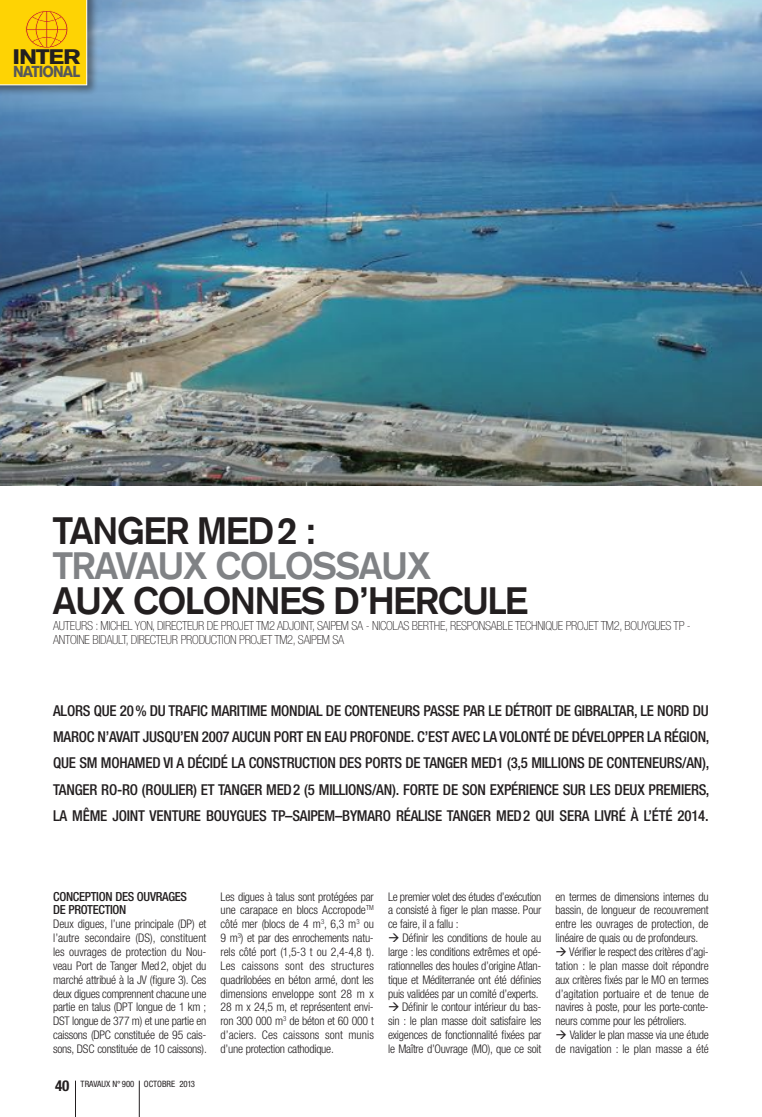
<style>
.page{position:relative;width:762px;height:1117px;background:#fff}
.page>*{position:absolute;margin:0;border:0;box-sizing:border-box;transform-origin:0 0}
.t1{font:700 37.5px "Akzidenz Grotesk";letter-spacing:-.03em;color:#231f20}
.t2{font:700 37.5px "Akzidenz Grotesk";color:#808285}
.t3{font:900 20.62px "Akzidenz Grotesk";letter-spacing:-.05em;color:#231f20;scale:1.18 1}
.t4{font:900 15.62px "Akzidenz Grotesk";letter-spacing:-.06em;color:#57585a;scale:.92 1}
.t5{font:500 condensed 15px/26.2px "Helvetica Neue";letter-spacing:-.015em;color:#231f20;text-align:justify}
.t6{font:700 condensed 15px "Helvetica Neue";color:#231f20}
.t7{font:100 condensed 12.5px/13.8px "Helvetica Neue";letter-spacing:-.02em;color:#231f20}
.t8{font:500 condensed 12.5px/13.9px "Helvetica Neue";letter-spacing:-.025em;color:#231f20}
.t9{font:300 condensed 11.88px/13.9px "Helvetica Neue";letter-spacing:-.02em;color:#231f20;text-align:justify}
.t10{font:condensed 8.75px "Helvetica Neue";letter-spacing:-.005em;color:#231f20}
</style>
<div class="page">
<img style="left:0;top:0;width:762px;height:485px">
<hr style="left:139px;top:1080px;width:1px;height:36px;background:#231f20">
<hr style="left:75px;top:1080px;width:1px;height:36px;background:#231f20">
<div style="left:0;top:0;width:99px;height:97px;background:#231f20;opacity:.5"></div>
<svg style="left:0;top:0;width:87px;height:85px"></svg>
<h2 class="t3" style="left:13px;top:45px;width:59px">INTER</h2>
<h3 class="t4" style="left:13px;top:62px;width:75px">NATIONAL</h3>
<h1 class="t1" style="left:53px;top:509px;width:42px">TANGER</h1>
<h1 class="t1" style="left:197px;top:509px;width:120px">MED 2 :</h1>
<h1 class="t2" style="left:53px;top:544px;width:24px">TRAVAUX</h1>
<h1 class="t2" style="left:216px;top:544px;width:25px">COLOSSAUX</h1>
<h1 class="t1" style="left:53px;top:579px;width:25px">AUX</h1>
<h1 class="t1" style="left:133px;top:579px;width:50px">COLONNES</h1>
<h1 class="t1" style="left:334px;top:579px;width:83px">D’HERCULE</h1>
<p class="t7" style="left:53px;top:618px;width:639px">AUTEURS : MICHEL YON, DIRECTEUR DE PROJET TM2 ADJOINT, SAIPEM SA - NICOLAS BERTHE, RESPONSABLE TECHNIQUE PROJET TM2, BOUYGUES TP -<br>ANTOINE BIDAULT, DIRECTEUR PRODUCTION PROJET TM2, SAIPEM SA</p>
<p class="t5" style="left:53px;top:697px;width:658px">ALORS QUE 20% DU TRAFIC MARITIME MONDIAL DE CONTENEURS PASSE PAR LE DÉTROIT DE GIBRALTAR, LE NORD DU MAROC N’AVAIT JUSQU’EN 2007 AUCUN PORT EN EAU PROFONDE. C’EST AVEC LA VOLONTÉ DE DÉVELOPPER LA RÉGION, QUE SM MOHAMED VI A DÉCIDÉ LA CONSTRUCTION DES PORTS DE TANGER MED1 (3,5 MILLIONS DE CONTENEURS/AN), TANGER RO-RO (ROULIER) ET TANGER MED2 (5 MILLIONS/AN). FORTE DE SON EXPÉRIENCE SUR LES DEUX PREMIERS, LA MÊME JOINT VENTURE BOUYGUES TP–SAIPEM–BYMARO RÉALISE TANGER MED2 QUI SERA LIVRÉ À L’ÉTÉ 2014.</p>
<p class="t8" style="left:53px;top:888px;width:135px">CONCEPTION DES OUVRAGES<br>DE PROTECTION</p>
<p class="t9" style="left:53px;top:916px;width:155px">Deux digues, l’une principale (DP) et l’autre secondaire (DS), constituent les ouvrages de protection du Nou&shy;veau Port de Tanger Med2, objet du marché attribué à la JV (figure 3). Ces deux digues comprennent chacune une partie en talus (DPT longue de 1 km ; DST longue de 377 m) et une partie en caissons (DPC</p>
<p class="t9" style="left:115px;top:1027px;width:93px">constituée de 95 cais-</p>
<p class="t9" style="left:53px;top:1041px;width:31px">sons, DSC</p>
<p class="t9" style="left:97px;top:1041px;width:111px">constituée de 10 caissons).</p>
<p class="t6" style="left:55px;top:1075px;width:16px">40</p>
<p class="t10" style="left:81px;top:1078px;width:116px">TRAVAUX N° 900 OCTOBRE 2013</p>
<p class="t9" style="left:221px;top:889px;width:155px">Les digues à talus sont protégées par une carapace en blocs Accropode<sup>TM </sup>côté mer (blocs de 4 m<sup>3</sup>, 6,3 m<sup>3</sup> ou 9 m<sup>3</sup>) et par des enrochements natu&shy;rels côté port (1,5-3 t ou 2,4-4,8 t).<br>Les caissons sont des structures quadrilobées en béton armé, dont les dimensions enveloppe sont 28 m x 28 m x 24,5 m, et représentent envi&shy;ron 300 000 m<sup>3</sup> de béton et 60 000 t d’aciers. Ces caissons sont munis d’une protection cathodique.</p>
<p class="t9" style="left:388px;top:889px;width:155px">Le premier volet des études d’exécution a consisté à figer le plan masse. Pour ce faire, il a fallu :</p>
<p class="t9" style="left:388px;top:930px;width:155px">→ Définir les conditions de houle au large : les conditions extrêmes et opé&shy;rationnelles des houles d’origine Atlan&shy;tique et Méditerranée ont été définies puis validées par un comité d’experts.</p>
<p class="t9" style="left:388px;top:999px;width:155px">→ Définir le contour intérieur du bas&shy;sin : le plan masse doit satisfaire les exigences de fonctionnalité fixées par le Maître d’Ouvrage (MO), que ce soit</p>
<p class="t9" style="left:555px;top:889px;width:155px">en termes de dimensions internes du bassin, de longueur de recouvrement entre les ouvrages de protection, de linéaire de quais ou de profondeurs.</p>
<p class="t9" style="left:555px;top:944px;width:155px">→ Vérifier le respect des critères d’agi&shy;tation : le plan masse doit répondre aux critères fixés par le MO en termes d’agitation portuaire et de tenue de navires à poste, pour les porte-conte&shy;neurs comme pour les pétroliers.</p>
<p class="t9" style="left:555px;top:1027px;width:155px">→ Valider le plan masse via une étude de navigation : le plan masse a été</p>
</div>
